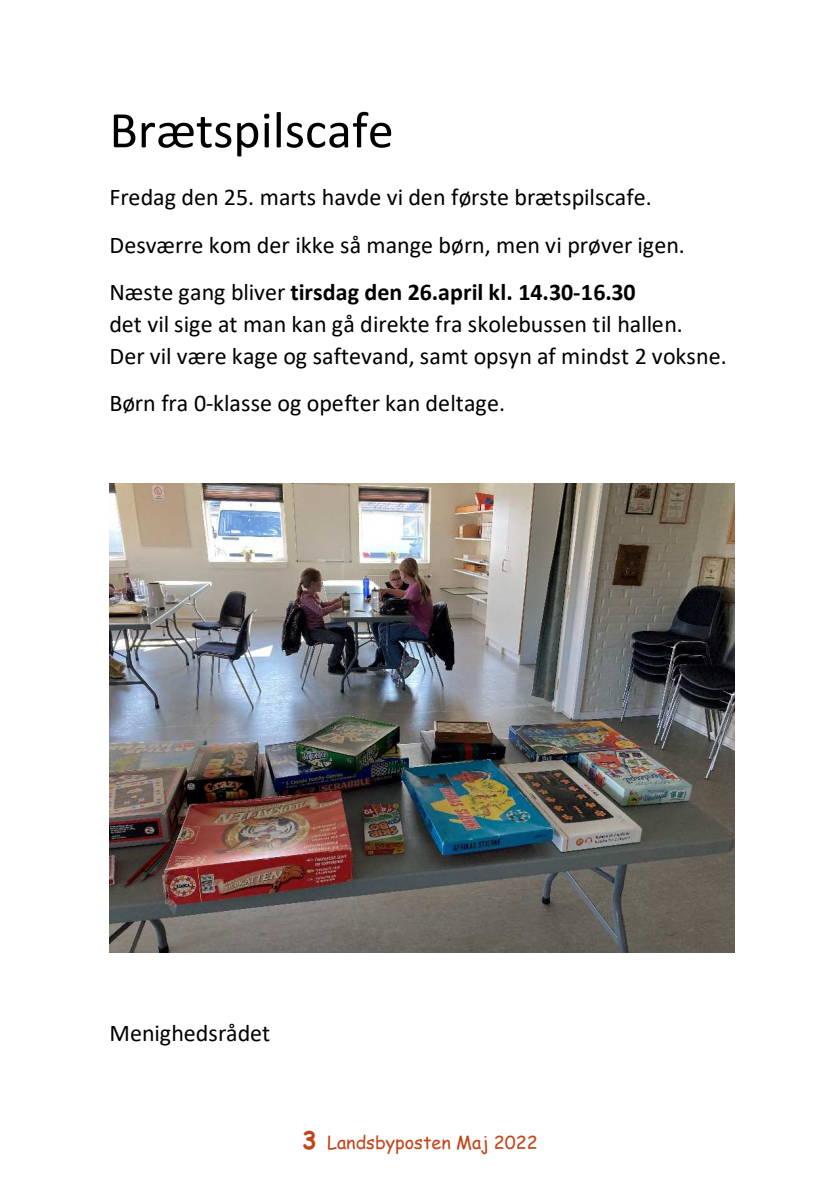
<style>
.page{position:relative;width:840px;height:1191px;background:#fff}
.page>*{position:absolute;margin:0;border:0;box-sizing:border-box;transform-origin:0 0}
.t1{font:51.8px "Calibri";color:#000}
.t2{font:24px/47.6px "Calibri";color:#000}
.t3{font:18px "Comic Sans MS";color:#c1461c}
.s1{font-weight:700}
.s2{font-weight:700;font-size:24px}
</style>
<div class="page">
<img style="left:110px;top:484px;width:624px;height:468px">
<h1 class="t1" style="left:109px;top:94px;width:285px">Brætspilscafe</h1>
<p class="t2" style="left:109px;top:172px;width:576px">Fredag den 25. marts havde vi den første brætspilscafe.<br>Desværre kom der ikke så mange børn, men vi prøver igen.<br>Næste gang bliver <span class="s1">tirsdag den 26.april kl. 14.30-16.30</span></p>
<p class="t2" style="left:109px;top:307px;width:618px;line-height:32.2px">det vil sige at man kan gå direkte fra skolebussen til hallen.<br>Der vil være kage og saftevand, samt opsyn af mindst 2 voksne.</p>
<p class="t2" style="left:109px;top:379px;width:397px">Børn fra 0-klasse og opefter kan deltage.</p>
<p class="t2" style="left:109px;top:1008px;width:162px">Menighedsrådet</p>
<p class="t3" style="left:302px;top:1129px;width:237px"><span class="s2">3</span> Landsbyposten Maj 2022</p>
</div>
